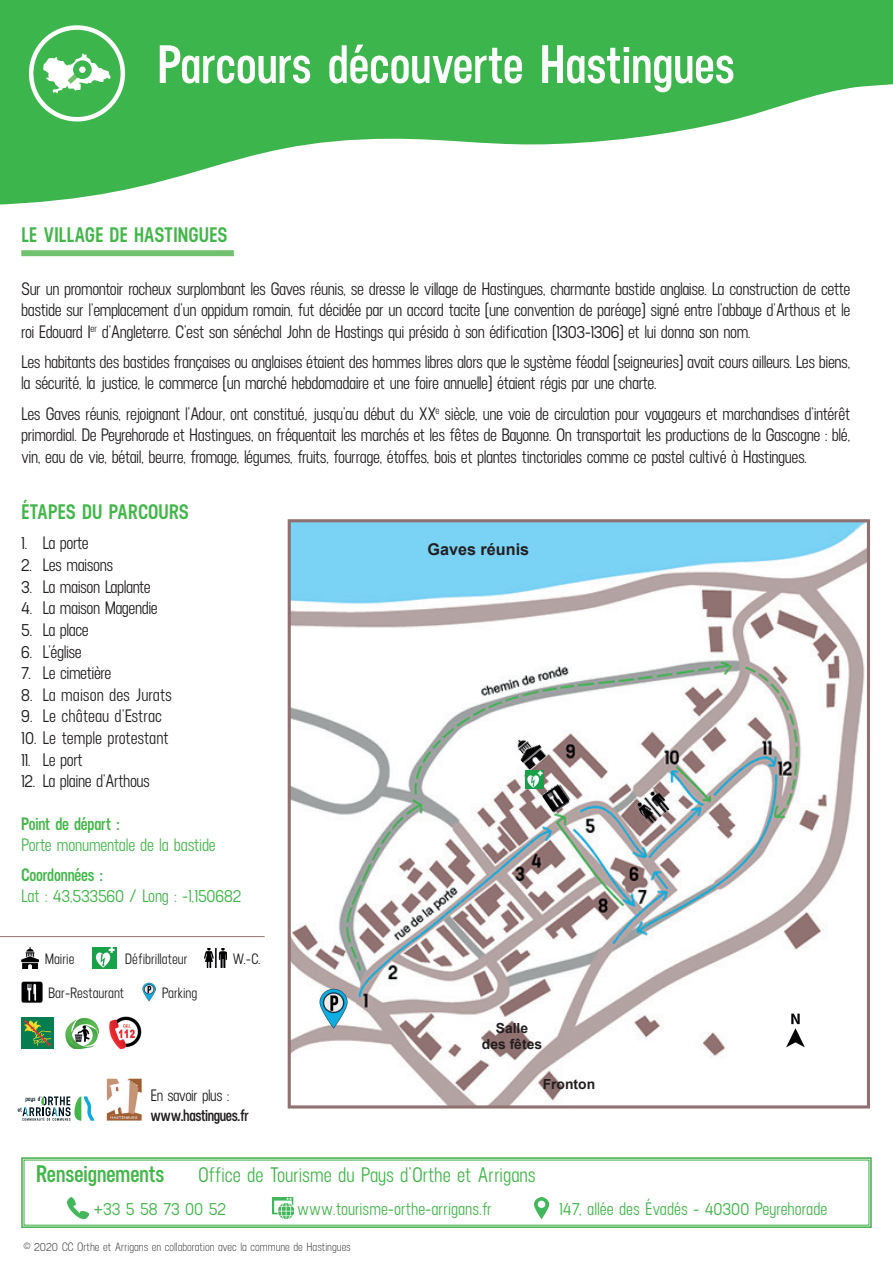
<style>
.page{position:relative;width:893px;height:1263px;background:#fff}
.page>*{position:absolute;margin:0;border:0;box-sizing:border-box;transform-origin:0 0}
.t1{font:600 54px "Neusa";color:#fff}
.t2{font:600 24px "Neusa";color:#42b649}
.t3{font:500 21px "Neusa";color:#42b649}
.t4{font:600 21px "Neusa";color:#42b649}
.t5{font:500 18px/21.6px "Neusa";letter-spacing:-.025em;color:#231f20;text-align:justify}
.t6{font:500 18px "Neusa";letter-spacing:-.01em;color:#42b649}
.t7{font:500 18px "Neusa";color:#231f20}
.t8{font:600 18px "Neusa";letter-spacing:-.01em;color:#42b649}
.t9{font:500 18px "Neusa";letter-spacing:-.005em;color:#231f20}
.t10{font:600 16.5px "Neusa";letter-spacing:-.025em;color:#231f20}
.t11{font:500 16.5px "Neusa";letter-spacing:-.025em;color:#231f20}
.t12{font:700 16.2px "Arial";color:#231f20}
.t13{font:500 15px "Neusa";color:#231f20}
.t14{font:700 13.95px/16.6px "Arial";color:#231f20;text-align:center}
.t15{font:12px "Neusa";color:#231f20}
</style>
<div class="page">
<hr style="left:0;top:936px;width:265px;height:1px;background:#907171">
<img style="left:292px;top:523px;width:574px;height:581px">
<div style="left:288px;top:519px;width:582px;height:589px;border:3px solid #907171"></div>
<div style="left:21px;top:250px;width:213px;height:6px;background:#71c26f"></div>
<img style="left:142px;top:982px;width:13px;height:20px">
<img style="left:66px;top:1017px;width:32px;height:32px">
<img style="left:205px;top:948px;width:22px;height:20px">
<img style="left:21px;top:947px;width:18px;height:21px">
<img style="left:92px;top:947px;width:25px;height:21px">
<img style="left:109px;top:1017px;width:32px;height:32px">
<img style="left:21px;top:981px;width:22px;height:22px">
<img style="left:21px;top:1017px;width:32px;height:32px">
<svg style="left:0;top:150px;width:276px;height:55px;fill:#3cb54c"></svg>
<svg style="left:0;top:0;width:893px;height:150px;background:#50bc5f"></svg>
<div style="left:29px;top:25px;width:96px;height:96px;border:4px solid #fff;border-radius:50%"></div>
<svg style="left:43px;top:53px;width:68px;height:40px"></svg>
<div style="left:73px;top:60px;width:19px;height:19px;border:6px solid #3cb54c;border-radius:50%"></div>
<svg style="left:21px;top:1157px;width:851px;height:71px"></svg>
<img style="left:272px;top:1197px;width:22px;height:21px">
<img style="left:68px;top:1197px;width:21px;height:21px">
<img style="left:535px;top:1197px;width:14px;height:22px">
<img style="left:106px;top:1078px;width:36px;height:42px">
<svg style="left:18px;top:1096px;width:76px;height:25px"></svg>
<img style="left:510px;top:732px;width:38px;height:38px">
<img style="left:525px;top:770px;width:19px;height:18px">
<img style="left:635px;top:788px;width:37px;height:37px">
<img style="left:317px;top:988px;width:38px;height:43px">
<img style="left:541px;top:783px;width:30px;height:30px">
<img style="left:763px;top:992px;width:65px;height:76px">
<h1 class="t1" style="left:157px;top:28px;width:579px">Parcours découverte Hastingues</h1>
<p class="t4" style="left:21px;top:221px;width:207px">LE VILLAGE DE HASTINGUES</p>
<p class="t5" style="left:21px;top:277px;width:831px">Sur un promontoir rocheux surplombant les Gaves réunis, se dresse le village de Hastingues, charmante bastide anglaise. La construction de cette bastide sur l’emplacement d’un oppidum romain, fut décidée par un accord tacite (une convention de paréage) signé entre l’abbaye d’Arthous et le roi Edouard I<sup>er</sup> d’Angleterre. C’est son sénéchal John de Hastings qui présida à son édification (1303-1306) et lui donna son nom.</p>
<p class="t5" style="left:21px;top:350px;width:831px">Les habitants des bastides françaises ou anglaises étaient des hommes libres alors que le système féodal (seigneuries) avait cours ailleurs. Les biens, la sécurité, la justice, le commerce (un marché hebdomadaire et une foire annuelle) étaient régis par une charte.</p>
<p class="t5" style="left:21px;top:402px;width:831px">Les Gaves réunis, rejoignant l’Adour, ont constitué, jusqu’au début du XX<sup>e</sup> siècle, une voie de circulation pour voyageurs et marchandises d’intérêt primordial. De Peyrehorade et Hastingues, on fréquentait les marchés et les fêtes de Bayonne. On transportait les productions de la Gascogne : blé, vin, eau de vie, bétail, beurre, fromage, légumes, fruits, fourrage, étoffes, bois et plantes tinctoriales comme ce pastel cultivé à Hastingues.</p>
<p class="t4" style="left:21px;top:498px;width:169px">ÉTAPES DU PARCOURS</p>
<p class="t5" style="left:21px;top:532px;width:69px">1. La porte</p>
<p class="t5" style="left:21px;top:554px;width:93px">2. Les maisons</p>
<p class="t5" style="left:21px;top:575px;width:131px">3. La maison Laplante</p>
<p class="t5" style="left:21px;top:597px;width:138px">4. La maison Magendie</p>
<p class="t5" style="left:21px;top:618px;width:69px">5. La place</p>
<p class="t5" style="left:21px;top:640px;width:62px">6. L’église</p>
<p class="t5" style="left:21px;top:662px;width:92px">7. Le cimetière</p>
<p class="t7" style="left:21px;top:683px;width:152px">8. La maison des Jurats</p>
<p class="t7" style="left:21px;top:705px;width:142px">9. Le château d’Estrac</p>
<p class="t9" style="left:21px;top:727px;width:149px">10. Le temple protestant</p>
<p class="t5" style="left:21px;top:748px;width:63px">11. Le port</p>
<p class="t5" style="left:21px;top:770px;width:130px">12. La plaine d’Arthous</p>
<p class="t8" style="left:21px;top:812px;width:100px">Point de départ :</p>
<p class="t6" style="left:21px;top:834px;width:196px">Porte monumentale de la bastide</p>
<p class="t8" style="left:21px;top:862px;width:83px">Coordonnées :</p>
<p class="t6" style="left:21px;top:884px;width:221px">Lat : 43,533560 / Long : -1,150682</p>
<p class="t13" style="left:125px;top:949px;width:65px">Défibrillateur</p>
<p class="t13" style="left:45px;top:949px;width:31px">Mairie</p>
<p class="t13" style="left:232px;top:949px;width:30px">W.-C.</p>
<p class="t13" style="left:48px;top:983px;width:78px">Bar-Restaurant</p>
<p class="t13" style="left:162px;top:983px;width:37px">Parking</p>
<p class="t11" style="left:151px;top:1085px;width:80px">En savoir plus :</p>
<p class="t10" style="left:151px;top:1104px;width:100px">www.hastingues.fr</p>
<p class="t12" style="left:427px;top:538px;width:103px">Gaves réunis</p>
<p class="t14" style="left:482px;top:1019px;width:62px">Salle<br>des fêtes</p>
<p class="t14" style="left:543px;top:1076px;width:54px">Fronton</p>
<h2 class="t2" style="left:36px;top:1158px;width:130px">Renseignements</h2>
<p class="t3" style="left:198px;top:1162px;width:339px">Office de Tourisme du Pays d’Orthe et Arrigans</p>
<p class="t6" style="left:94px;top:1197px;width:134px">+33 5 58 73 00 52</p>
<p class="t6" style="left:297px;top:1197px;width:196px">www.tourisme-orthe-arrigans.fr</p>
<p class="t6" style="left:559px;top:1197px;width:270px">147, allée des Évadés - 40300 Peyrehorade</p>
<p class="t15" style="left:23px;top:1239px;width:329px">© 2020 CC Orthe et Arrigans en collaboration avec la commune de Hastingues</p>
</div>
